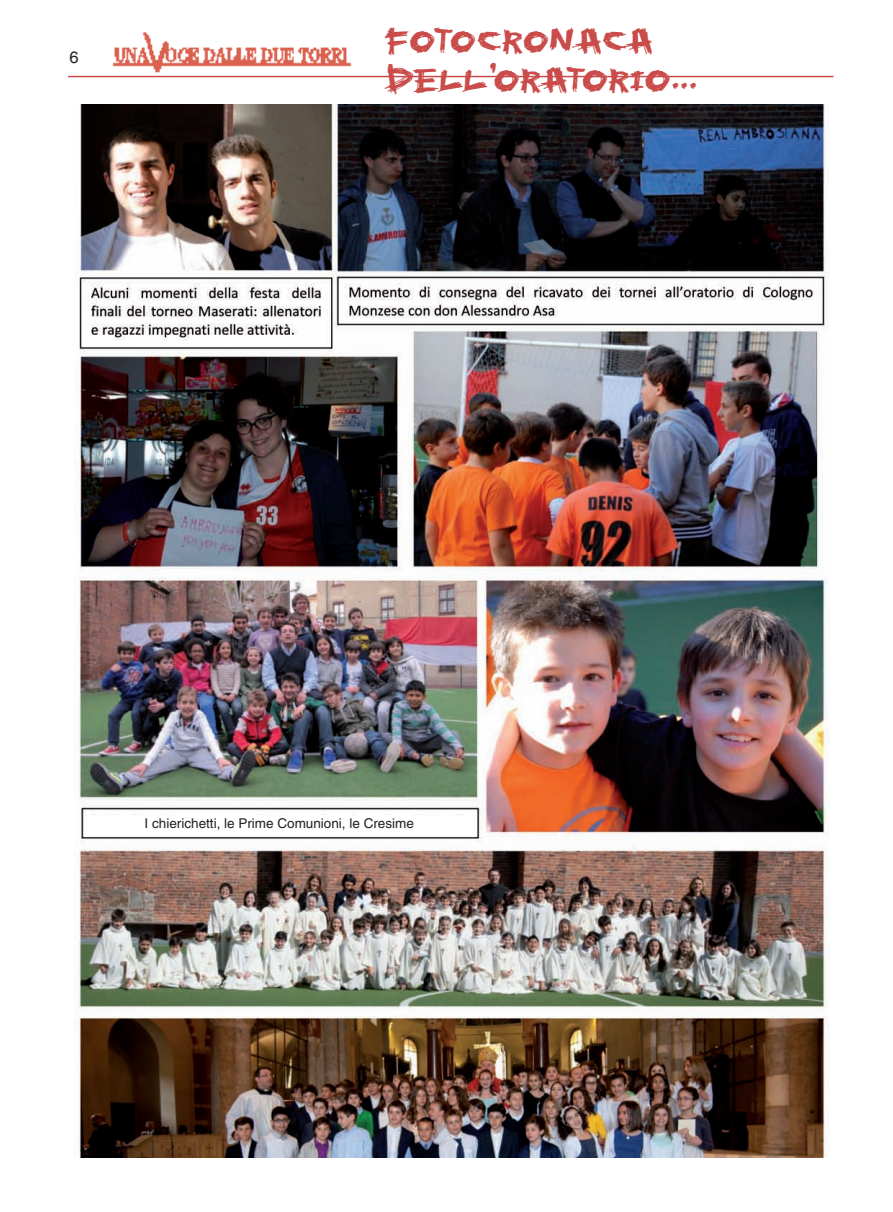
<style>
.page{position:relative;width:893px;height:1212px;background:#fff}
.page>*{position:absolute;margin:0;border:0;box-sizing:border-box;transform-origin:0 0}
.t1{font:33px/39.6px "Ashyhouse";letter-spacing:-.07em;color:#ca4c4a}
.t2{font:16.5px "Helvetica";color:#231f20}
.t3{font:13.5px "Helvetica";color:#231f20}
</style>
<div class="page">
<img style="left:104px;top:32px;width:260px;height:46px">
<hr style="left:68px;top:76px;width:765px;height:1px;background:#ca4c4a">
<img style="left:74px;top:105px;width:755px;height:1053px">
<div style="left:88px;top:816px;width:383px;height:17px;background:#fff"></div>
<p class="t2" style="left:70px;top:51px;width:11px">6</p>
<h1 class="t1" style="left:383px;top:19px;width:316px">Fotocronaca dell’oratorio...</h1>
<p class="t3" style="left:145px;top:818px;width:271px">I chierichetti, le Prime Comunioni, le Cresime</p>
</div>
